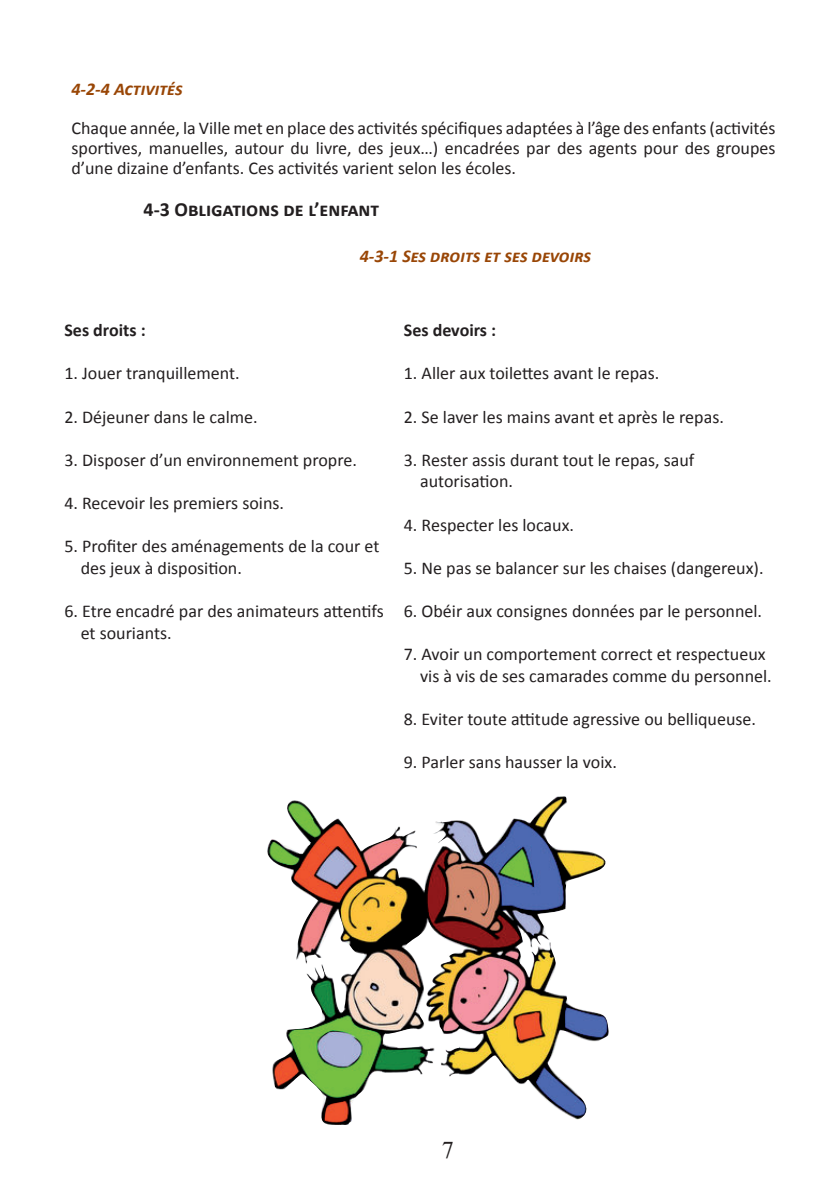
<style>
.page{position:relative;width:840px;height:1191px;background:#fff}
.page>*{position:absolute;margin:0;border:0;box-sizing:border-box;transform-origin:0 0}
.t1{font:24px "Times New Roman";color:#231f20}
.t2{font:700 20px "Calibri";color:#231f20}
.t3{font:18px/21.6px "Calibri";color:#231f20}
.t4{font:italic 700 18px "Calibri";color:#994606}
.t5{font:700 18px "Calibri";color:#231f20}
</style>
<div class="page">
<img style="left:267px;top:797px;width:289px;height:327px">
<p class="t4" style="left:71px;top:77px;width:113px">4-2-4 Activités</p>
<p class="t3" style="left:71px;top:118px;width:705px;line-height:19.8px;text-align:justify">Chaque année, la Ville met en place des activités spécifiques adaptées à l’âge des enfants (activités sportives, manuelles, autour du livre, des jeux…) encadrées par des agents pour des groupes d’une dizaine d’enfants. Ces activités varient selon les écoles.</p>
<p class="t2" style="left:143px;top:196px;width:237px">4-3 Obligations de l’enfant</p>
<p class="t4" style="left:359px;top:244px;width:233px">4-3-1 Ses droits et ses devoirs</p>
<p class="t5" style="left:64px;top:319px;width:83px">Ses droits :</p>
<p class="t3" style="left:64px;top:363px;width:177px">1. Jouer tranquillement.</p>
<p class="t3" style="left:64px;top:406px;width:195px">2. Déjeuner dans le calme.</p>
<p class="t3" style="left:64px;top:449px;width:294px">3. Disposer d’un environnement propre.</p>
<p class="t3" style="left:64px;top:492px;width:221px">4. Recevoir les premiers soins.</p>
<p class="t3" style="left:81px;top:535px;width:300px;text-indent:-16px">5. Profiter des aménagements de la cour et des jeux à disposition.</p>
<p class="t3" style="left:81px;top:600px;width:304px;text-indent:-16px">6. Etre encadré par des animateurs attentifs et souriants.</p>
<p class="t5" style="left:403px;top:319px;width:94px">Ses devoirs :</p>
<p class="t3" style="left:403px;top:363px;width:257px">1. Aller aux toilettes avant le repas.</p>
<p class="t3" style="left:403px;top:406px;width:321px">2. Se laver les mains avant et après le repas.</p>
<p class="t3" style="left:420px;top:449px;width:275px;text-indent:-16px">3. Rester assis durant tout le repas, sauf autorisation.</p>
<p class="t3" style="left:403px;top:514px;width:172px">4. Respecter les locaux.</p>
<p class="t3" style="left:403px;top:557px;width:361px">5. Ne pas se balancer sur les chaises (dangereux).</p>
<p class="t3" style="left:403px;top:600px;width:359px">6. Obéir aux consignes données par le personnel.</p>
<p class="t3" style="left:420px;top:643px;width:353px;text-indent:-16px">7. Avoir un comportement correct et respectueux vis à vis de ses camarades comme du personnel.</p>
<p class="t3" style="left:403px;top:708px;width:353px">8. Eviter toute attitude agressive ou belliqueuse.</p>
<p class="t3" style="left:403px;top:751px;width:214px">9. Parler sans hausser la voix.</p>
<h1 class="t1" style="left:441px;top:1133px;width:13px">7</h1>
</div>
